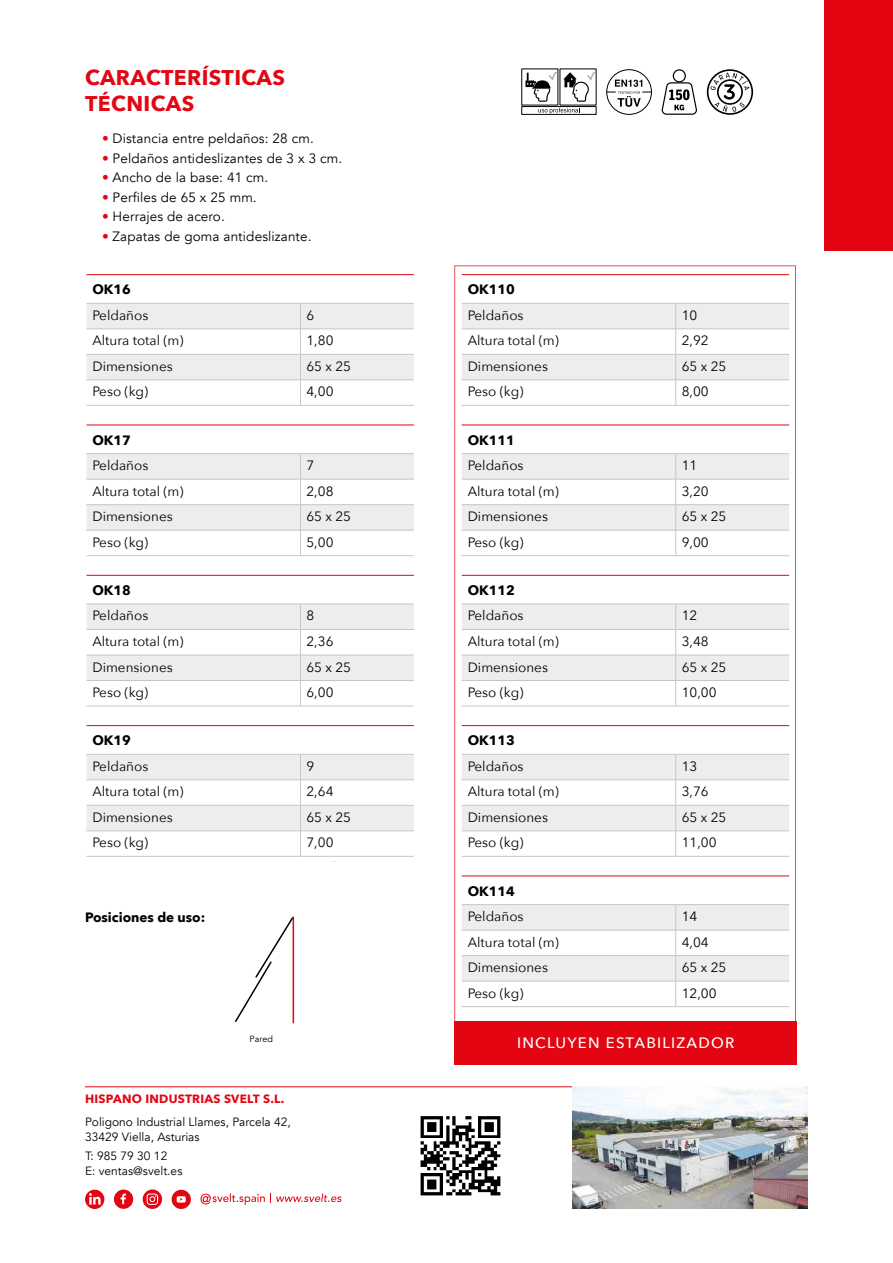
<style>
.page{position:relative;width:893px;height:1263px;background:#fff}
.page>*{position:absolute;margin:0;border:0;box-sizing:border-box;transform-origin:0 0}
.t1{font:700 21.3px/25.5px "Avenir Next";letter-spacing:.02em;color:#e30512}
.t2{font:500 15px "Avenir Next";letter-spacing:.08em;color:#fff}
.t3{font:13.5px "Avenir Next";color:#000}
.t4{font:13.5px "Avenir";letter-spacing:.01em;color:#000}
.t5{font:700 13.5px "Avenir Next";color:#000}
.t6{font:12px/14.4px "Avenir";color:#000}
.t7{font:700 12px "Avenir Next";letter-spacing:.02em;color:#e30512}
.t8{font:9px "Avenir";letter-spacing:.01em;color:#000}
.s1{font-weight:300;color:#e30512}
.s2{font-family:"Helvetica"}
</style>
<div class="page">
<hr style="left:85px;top:1086px;width:723px;height:1px;background:#e30512">
<img style="left:572px;top:1086px;width:236px;height:123px">
<img style="left:420px;top:1116px;width:81px;height:80px">
<svg style="left:114px;top:1189px;width:19px;height:20px"></svg>
<svg style="left:143px;top:1189px;width:19px;height:20px"></svg>
<svg style="left:172px;top:1190px;width:19px;height:19px"></svg>
<svg style="left:85px;top:1189px;width:19px;height:20px"></svg>
<svg style="left:201px;top:1193px;width:141px;height:12px"></svg>
<svg style="left:235px;top:916px;width:59px;height:107px"></svg>
<div style="left:824px;top:0;width:69px;height:251px;background:#e30512"></div>
<svg style="left:521px;top:68px;width:75px;height:47px"></svg>
<svg style="left:662px;top:69px;width:35px;height:46px"></svg>
<svg style="left:707px;top:69px;width:46px;height:46px"></svg>
<div style="left:606px;top:69px;width:46px;height:46px;border:1px solid #000;border-radius:50%"></div>
<svg style="left:607px;top:80px;width:44px;height:27px"></svg>
<hr style="left:462px;top:274px;width:327px;height:1px;background:#e30512">
<svg style="left:462px;top:303px;width:327px;height:102px"></svg>
<hr style="left:462px;top:405px;width:214px;height:1px;background:#c6c6c6">
<hr style="left:676px;top:405px;width:113px;height:1px;background:#c6c6c6">
<hr style="left:86px;top:274px;width:328px;height:1px;background:#e30512">
<svg style="left:86px;top:303px;width:328px;height:102px"></svg>
<hr style="left:86px;top:405px;width:214px;height:1px;background:#c6c6c6">
<hr style="left:300px;top:405px;width:114px;height:1px;background:#c6c6c6">
<hr style="left:462px;top:425px;width:327px;height:1px;background:#e30512">
<hr style="left:462px;top:453px;width:214px;height:1px;background:#c6c6c6">
<hr style="left:676px;top:453px;width:113px;height:1px;background:#c6c6c6">
<svg style="left:462px;top:454px;width:327px;height:101px"></svg>
<hr style="left:462px;top:555px;width:214px;height:1px;background:#c6c6c6">
<hr style="left:676px;top:555px;width:113px;height:1px;background:#c6c6c6">
<hr style="left:86px;top:425px;width:328px;height:1px;background:#e30512">
<hr style="left:86px;top:453px;width:214px;height:1px;background:#c6c6c6">
<hr style="left:300px;top:453px;width:114px;height:1px;background:#c6c6c6">
<svg style="left:86px;top:454px;width:328px;height:101px"></svg>
<hr style="left:86px;top:555px;width:214px;height:1px;background:#c6c6c6">
<hr style="left:300px;top:555px;width:114px;height:1px;background:#c6c6c6">
<hr style="left:462px;top:575px;width:327px;height:1px;background:#e30512">
<svg style="left:462px;top:604px;width:327px;height:102px"></svg>
<hr style="left:462px;top:706px;width:214px;height:1px;background:#c6c6c6">
<hr style="left:676px;top:706px;width:113px;height:1px;background:#c6c6c6">
<hr style="left:86px;top:575px;width:328px;height:1px;background:#e30512">
<svg style="left:86px;top:604px;width:328px;height:102px"></svg>
<hr style="left:86px;top:706px;width:214px;height:1px;background:#c6c6c6">
<hr style="left:300px;top:706px;width:114px;height:1px;background:#c6c6c6">
<hr style="left:462px;top:725px;width:327px;height:1px;background:#e30512">
<svg style="left:462px;top:754px;width:327px;height:102px"></svg>
<hr style="left:462px;top:856px;width:214px;height:1px;background:#c6c6c6">
<hr style="left:676px;top:856px;width:113px;height:1px;background:#c6c6c6">
<hr style="left:86px;top:725px;width:328px;height:1px;background:#e30512">
<svg style="left:86px;top:754px;width:328px;height:102px"></svg>
<hr style="left:86px;top:856px;width:214px;height:1px;background:#c6c6c6">
<hr style="left:300px;top:856px;width:114px;height:1px;background:#c6c6c6">
<hr style="left:462px;top:875px;width:327px;height:1px;background:#e30512">
<hr style="left:462px;top:904px;width:214px;height:1px;background:#c6c6c6">
<hr style="left:676px;top:904px;width:113px;height:1px;background:#c6c6c6">
<svg style="left:462px;top:905px;width:327px;height:101px"></svg>
<hr style="left:462px;top:1006px;width:214px;height:1px;background:#c6c6c6">
<hr style="left:676px;top:1006px;width:113px;height:1px;background:#c6c6c6">
<div style="left:454px;top:1022px;width:342px;height:43px;background:#e30512"></div>
<h1 class="t1" style="left:85px;top:65px;width:202px">CARACTERÍSTICAS<br>TÉCNICAS</h1>
<p class="t4" style="left:102px;top:130px;width:213px"><span class="s1">•</span> Distancia entre peldaños: 28 cm.</p>
<p class="t4" style="left:102px;top:150px;width:242px"><span class="s1">•</span> Peldaños antideslizantes de 3 x 3 cm.</p>
<p class="t4" style="left:102px;top:169px;width:168px"><span class="s1">•</span> Ancho de la base: 41 cm.</p>
<p class="t4" style="left:102px;top:189px;width:156px"><span class="s1">•</span> Perfiles de 65 x 25 mm<span class="s2">.</span></p>
<p class="t4" style="left:102px;top:208px;width:124px"><span class="s1">•</span> Herrajes de acero.</p>
<p class="t4" style="left:102px;top:228px;width:211px"><span class="s1">•</span> Zapatas de goma antideslizante.</p>
<p class="t5" style="left:92px;top:278px;width:40px">OK16</p>
<p class="t3" style="left:92px;top:304px;width:57px">Peldaños</p>
<p class="t3" style="left:306px;top:304px;width:9px">6</p>
<p class="t3" style="left:92px;top:329px;width:93px">Altura total (m)</p>
<p class="t3" style="left:306px;top:329px;width:28px">1,80</p>
<p class="t3" style="left:92px;top:355px;width:82px">Dimensiones</p>
<p class="t3" style="left:306px;top:355px;width:46px">65 x 25</p>
<p class="t3" style="left:92px;top:380px;width:57px">Peso (kg)</p>
<p class="t3" style="left:306px;top:380px;width:28px">4,00</p>
<p class="t5" style="left:92px;top:428px;width:40px">OK17</p>
<p class="t3" style="left:92px;top:454px;width:57px">Peldaños</p>
<p class="t3" style="left:306px;top:454px;width:9px">7</p>
<p class="t3" style="left:92px;top:480px;width:93px">Altura total (m)</p>
<p class="t3" style="left:306px;top:480px;width:28px">2,08</p>
<p class="t3" style="left:92px;top:505px;width:82px">Dimensiones</p>
<p class="t3" style="left:306px;top:505px;width:46px">65 x 25</p>
<p class="t3" style="left:92px;top:531px;width:57px">Peso (kg)</p>
<p class="t3" style="left:306px;top:531px;width:28px">5,00</p>
<p class="t5" style="left:92px;top:578px;width:40px">OK18</p>
<p class="t3" style="left:92px;top:604px;width:57px">Peldaños</p>
<p class="t3" style="left:306px;top:604px;width:9px">8</p>
<p class="t3" style="left:92px;top:630px;width:93px">Altura total (m)</p>
<p class="t3" style="left:306px;top:630px;width:28px">2,36</p>
<p class="t3" style="left:92px;top:655px;width:82px">Dimensiones</p>
<p class="t3" style="left:306px;top:655px;width:46px">65 x 25</p>
<p class="t3" style="left:92px;top:681px;width:57px">Peso (kg)</p>
<p class="t3" style="left:306px;top:681px;width:28px">6,00</p>
<p class="t5" style="left:92px;top:729px;width:40px">OK19</p>
<p class="t3" style="left:92px;top:755px;width:57px">Peldaños</p>
<p class="t3" style="left:306px;top:755px;width:9px">9</p>
<p class="t3" style="left:92px;top:780px;width:93px">Altura total (m)</p>
<p class="t3" style="left:306px;top:780px;width:28px">2,64</p>
<p class="t3" style="left:92px;top:806px;width:82px">Dimensiones</p>
<p class="t3" style="left:306px;top:806px;width:46px">65 x 25</p>
<p class="t3" style="left:92px;top:831px;width:57px">Peso (kg)</p>
<p class="t3" style="left:306px;top:831px;width:28px">7,00</p>
<p class="t5" style="left:85px;top:905px;width:122px">Posiciones de uso:</p>
<p class="t8" style="left:249px;top:1033px;width:25px">Pared</p>
<p class="t7" style="left:85px;top:1089px;width:201px">HISPANO INDUSTRIAS SVELT S.L.</p>
<p class="t6" style="left:85px;top:1115px;width:207px">Poligono Industrial Llames, Parcela 42,<br>33429 Viella, Asturias</p>
<p class="t6" style="left:85px;top:1148px;width:99px;line-height:15px">T: 985 79 30 12<br>E: ventas@svelt.es</p>
<p class="t5" style="left:468px;top:278px;width:49px">OK110</p>
<p class="t3" style="left:468px;top:304px;width:57px">Peldaños</p>
<p class="t3" style="left:682px;top:304px;width:17px">10</p>
<p class="t3" style="left:468px;top:329px;width:93px">Altura total (m)</p>
<p class="t3" style="left:682px;top:329px;width:28px">2,92</p>
<p class="t3" style="left:468px;top:355px;width:82px">Dimensiones</p>
<p class="t3" style="left:682px;top:355px;width:46px">65 x 25</p>
<p class="t3" style="left:468px;top:380px;width:57px">Peso (kg)</p>
<p class="t3" style="left:682px;top:380px;width:28px">8,00</p>
<p class="t5" style="left:468px;top:428px;width:49px">OK111</p>
<p class="t3" style="left:468px;top:454px;width:57px">Peldaños</p>
<p class="t3" style="left:682px;top:454px;width:17px">11</p>
<p class="t3" style="left:468px;top:480px;width:93px">Altura total (m)</p>
<p class="t3" style="left:682px;top:480px;width:28px">3,20</p>
<p class="t3" style="left:468px;top:505px;width:82px">Dimensiones</p>
<p class="t3" style="left:682px;top:505px;width:46px">65 x 25</p>
<p class="t3" style="left:468px;top:531px;width:57px">Peso (kg)</p>
<p class="t3" style="left:682px;top:531px;width:28px">9,00</p>
<p class="t5" style="left:468px;top:578px;width:49px">OK112</p>
<p class="t3" style="left:468px;top:604px;width:57px">Peldaños</p>
<p class="t3" style="left:682px;top:604px;width:17px">12</p>
<p class="t3" style="left:468px;top:630px;width:93px">Altura total (m)</p>
<p class="t3" style="left:682px;top:630px;width:28px">3,48</p>
<p class="t3" style="left:468px;top:655px;width:82px">Dimensiones</p>
<p class="t3" style="left:682px;top:655px;width:46px">65 x 25</p>
<p class="t3" style="left:468px;top:681px;width:57px">Peso (kg)</p>
<p class="t3" style="left:682px;top:681px;width:36px">10,00</p>
<p class="t5" style="left:468px;top:729px;width:49px">OK113</p>
<p class="t3" style="left:468px;top:755px;width:57px">Peldaños</p>
<p class="t3" style="left:682px;top:755px;width:17px">13</p>
<p class="t3" style="left:468px;top:780px;width:93px">Altura total (m)</p>
<p class="t3" style="left:682px;top:780px;width:28px">3,76</p>
<p class="t3" style="left:468px;top:806px;width:82px">Dimensiones</p>
<p class="t3" style="left:682px;top:806px;width:46px">65 x 25</p>
<p class="t3" style="left:468px;top:831px;width:57px">Peso (kg)</p>
<p class="t3" style="left:682px;top:831px;width:36px">11,00</p>
<p class="t5" style="left:468px;top:879px;width:49px">OK114</p>
<p class="t3" style="left:468px;top:905px;width:57px">Peldaños</p>
<p class="t3" style="left:682px;top:905px;width:17px">14</p>
<p class="t3" style="left:468px;top:930px;width:93px">Altura total (m)</p>
<p class="t3" style="left:682px;top:930px;width:28px">4,04</p>
<p class="t3" style="left:468px;top:956px;width:82px">Dimensiones</p>
<p class="t3" style="left:682px;top:956px;width:46px">65 x 25</p>
<p class="t3" style="left:468px;top:981px;width:57px">Peso (kg)</p>
<p class="t3" style="left:682px;top:981px;width:36px">12,00</p>
<p class="t2" style="left:517px;top:1030px;width:219px">INCLUYEN ESTABILIZADOR</p>
</div>
